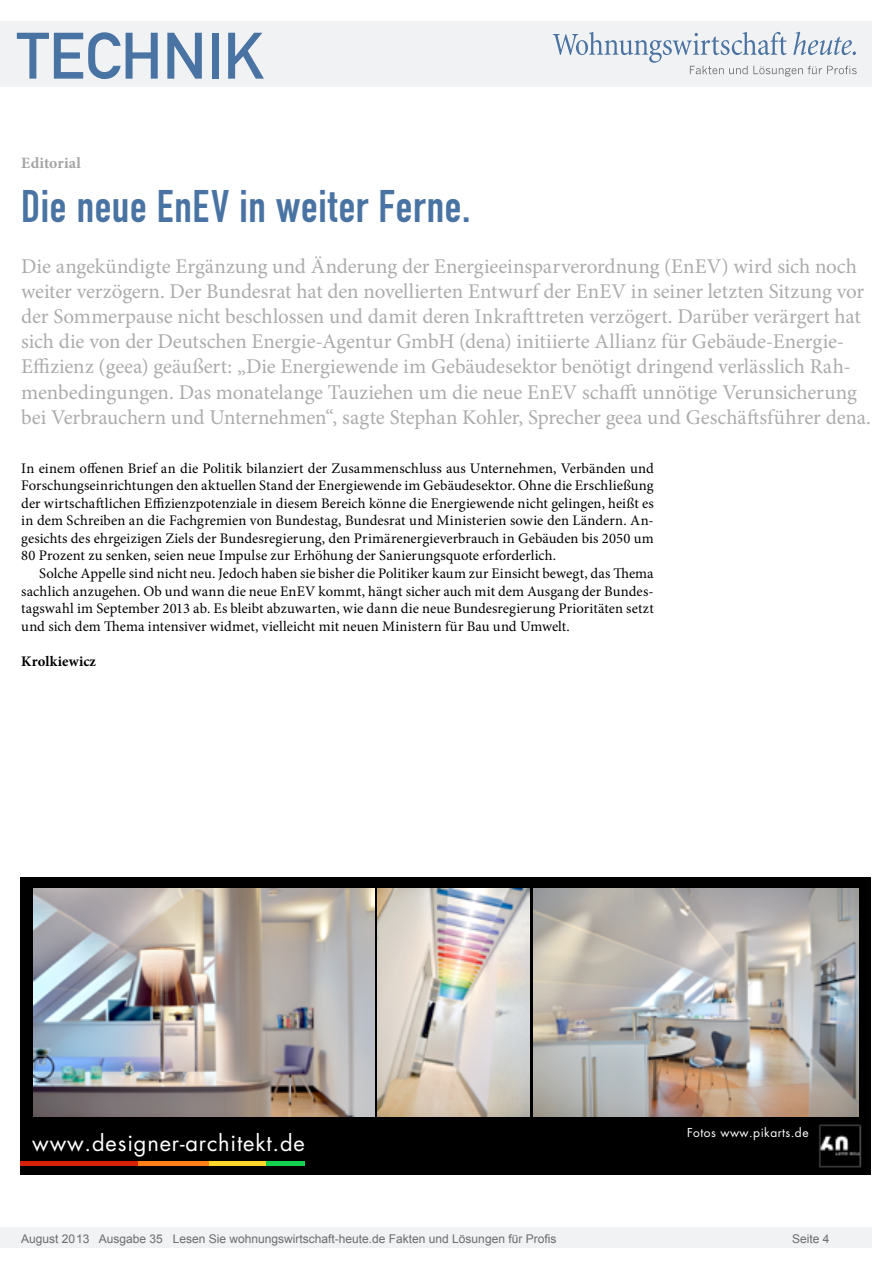
<style>
.page{position:relative;width:893px;height:1263px;background:#fff}
.page>*{position:absolute;margin:0;border:0;box-sizing:border-box;transform-origin:0 0}
.t1{font:64.5px "DIN Mittelschrift";color:#4973a3}
.Überschrift_Groß{font:45px "DIN Engschrift";letter-spacing:.015em;color:#4973a3}
.t2{font:21.9px "Futura Std";letter-spacing:.04em;color:#fff}
.Anlesetext{font:21px/25.2px "Minion Pro";letter-spacing:-.005em;color:#acacac}
.Kategorie{font:700 15.75px "Minion Pro";letter-spacing:.01em;color:#a4a4a4}
.Fließtext_erste_Zeil{font:14.7px/17.5px "Minion Pro";color:#000;text-align:justify}
.Fliesstext{font:14.7px/17.5px "Minion Pro";letter-spacing:.005em;color:#000;text-align:justify}
.AUTOR{font:700 14.7px "Minion Pro";letter-spacing:.005em;color:#000}
.t3{font:12px "Arial";color:#6c6c6c}
.t4{font:12px "Futura Std";letter-spacing:.04em;color:#fff}
</style>
<div class="page">
<div style="left:0;top:1227px;width:872px;height:20px;background:#f1f2f3"></div>
<div style="left:0;top:21px;width:872px;height:66px;background:#f1f2f3"></div>
<svg style="left:553px;top:32px;width:304px;height:45px"></svg>
<div style="left:20px;top:877px;width:851px;height:298px;background:#000"></div>
<div style="left:20px;top:1161px;width:119px;height:5px;background:#d72104"></div>
<div style="left:139px;top:1161px;width:70px;height:5px;background:#ff7e15"></div>
<div style="left:209px;top:1161px;width:57px;height:5px;background:#ffd529"></div>
<div style="left:266px;top:1161px;width:39px;height:5px;background:#14d24d"></div>
<img style="left:819px;top:1124px;width:43px;height:44px">
<img style="left:33px;top:889px;width:341px;height:227px">
<img style="left:534px;top:889px;width:324px;height:227px">
<img style="left:378px;top:889px;width:152px;height:227px">
<h1 class="t1" style="left:17px;top:18px;width:249px">TECHNIK</h1>
<p class="Kategorie" style="left:21px;top:152px;width:61px">Editorial</p>
<p class="Überschrift_Groß" style="left:21px;top:180px;width:451px">Die neue EnEV in weiter Ferne.</p>
<p class="Anlesetext" style="left:21px;top:253px;width:851px">Die angekündigte Ergänzung und Änderung der Energieeinsparverordnung (EnEV) wird sich noch weiter verzögern. Der Bundesrat hat den novellierten Entwurf der EnEV in seiner letzten Sitzung vor der Sommerpause nicht beschlossen und damit deren Inkrafttreten verzögert. Darüber verärgert hat sich die von der Deutschen Energie-Agentur GmbH (dena) initiierte Allianz für Gebäude-Energie-Effizienz (geea) geäußert: „Die Energiewende im Gebäudesektor benötigt dringend verlässlich Rah&shy;menbedingungen. Das monatelange Tauziehen um die neue EnEV schafft unnötige Verunsicherung bei Verbrauchern und Unternehmen“, sagte Stephan Kohler, Sprecher geea und Geschäftsführer dena.</p>
<p class="Fließtext_erste_Zeil" style="left:21px;top:459px;width:634px">In einem offenen Brief an die Politik bilanziert der Zusammenschluss aus Unternehmen, Verbänden und Forschungseinrichtungen den aktuellen Stand der Energiewende im Gebäudesektor. Ohne die Erschließung der wirtschaftlichen Effizienzpotenziale in diesem Bereich könne die Energiewende nicht gelingen, heißt es in dem Schreiben an die Fachgremien von Bundestag, Bundesrat und Ministerien sowie den Ländern. An&shy;gesichts des ehrgeizigen Ziels der Bundesregierung, den Primärenergieverbrauch in Gebäuden bis 2050 um 80 Prozent zu senken, seien neue Impulse zur Erhöhung der Sanierungsquote erforderlich.</p>
<p class="Fliesstext" style="left:21px;top:565px;width:634px;text-indent:18px">Solche Appelle sind nicht neu. Jedoch haben sie bisher die Politiker kaum zur Einsicht bewegt, das Thema sachlich anzugehen. Ob und wann die neue EnEV kommt, hängt sicher auch mit dem Ausgang der Bundes&shy;tagswahl im September 2013 ab. Es bleibt abzuwarten, wie dann die neue Bundesregierung Prioritäten setzt und sich dem Thema intensiver widmet, vielleicht mit neuen Ministern für Bau und Umwelt.</p>
<p class="AUTOR" style="left:21px;top:651px;width:76px">Krolkiewicz</p>
<p class="t2" style="left:32px;top:1129px;width:274px">www.designer-architekt.de</p>
<p class="t4" style="left:687px;top:1124px;width:123px">Fotos www.pikarts.de</p>
<p class="t3" style="left:21px;top:1230px;width:537px">August 2013 Ausgabe 35 Lesen Sie wohnungswirtschaft-heute.de Fakten und Lösungen für Profis</p>
<p class="t3" style="left:792px;top:1231px;width:39px">Seite 4</p>
</div>
